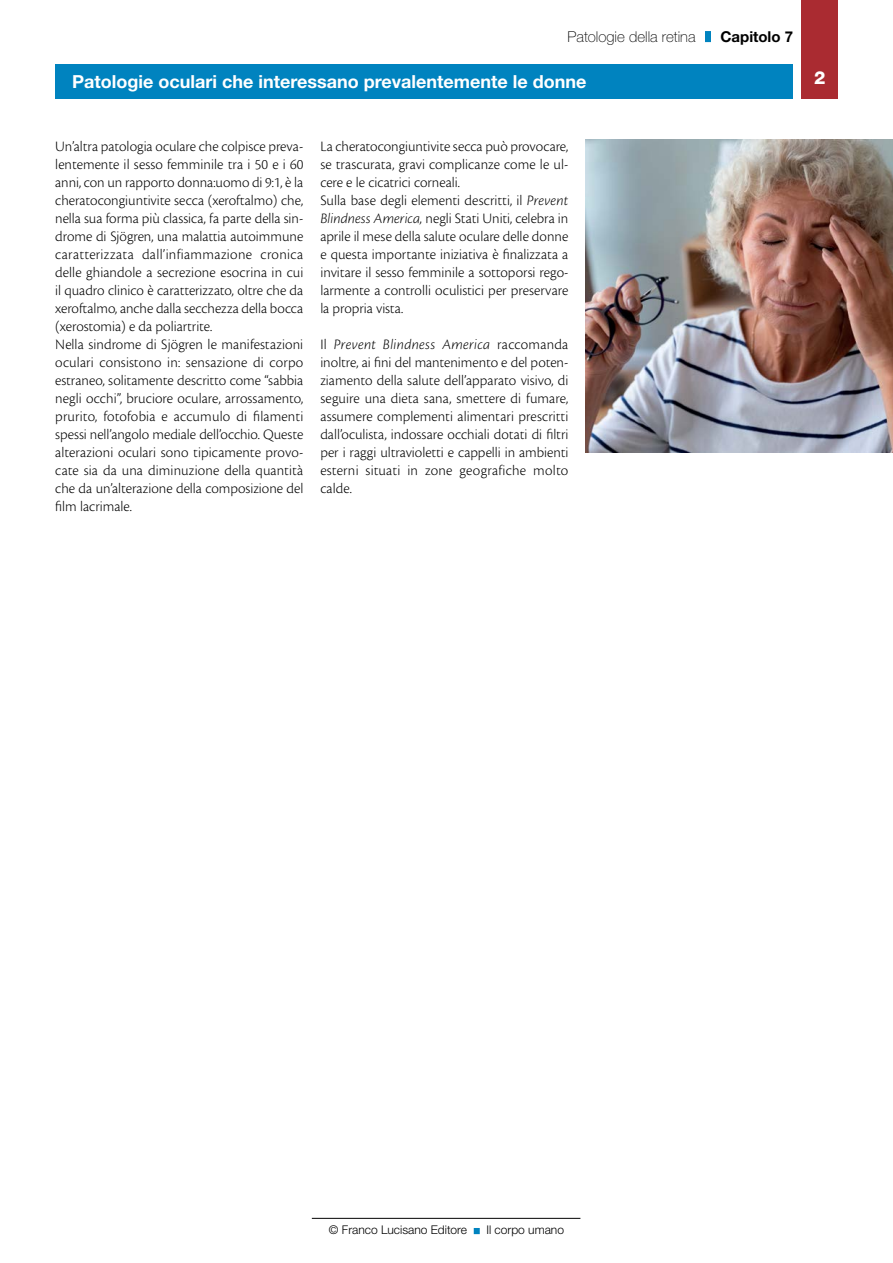
<style>
.page{position:relative;width:893px;height:1263px;background:#fff}
.page>*{position:absolute;margin:0;border:0;box-sizing:border-box;transform-origin:0 0}
.t1{font:700 18px "Helvetica Neue LT Std";color:#fff}
.t2{font:800 18px "Helvetica Neue LT Std";color:#fff}
.t3{font:300 15px/18px "Cronos Pro";color:#000}
.t4{font:100 15px "Helvetica Neue LT Std";color:#000}
.t5{font:700 15px "Helvetica Neue LT Std";color:#000}
.t6{font:300 12px "Helvetica Neue LT Std";color:#000}
.s1{font-style:italic}
</style>
<div class="page">
<div style="left:55px;top:64px;width:738px;height:34px;background:#0083bf"></div>
<div style="left:802px;top:0;width:36px;height:99px;background:#aa2b31"></div>
<div style="left:705px;top:31px;width:6px;height:11px;background:#0083bf"></div>
<svg style="left:474px;top:1228px;width:6px;height:6px"></svg>
<hr style="left:312px;top:1218px;width:268px;height:1px;background:#000">
<img style="left:585px;top:139px;width:308px;height:313px">
<p class="t4" style="left:568px;top:28px;width:129px">Patologie della retina</p>
<p class="t5" style="left:720px;top:27px;width:74px">Capitolo 7</p>
<p class="t1" style="left:72px;top:71px;width:516px">Patologie oculari che interessano prevalentemente le donne</p>
<p class="t3" style="left:55px;top:137px;width:250px">Un’altra patologia oculare che colpisce preva&shy;lentemente il sesso femminile tra i 50 e i 60 anni, con un rapporto donna:uomo di 9:1, è la cheratocongiuntivite secca (xeroftalmo) che, nella sua forma più classica, fa parte della sin&shy;drome di Sjögren, una malattia autoimmune caratterizzata dall’infiammazione cronica delle ghiandole a secrezione esocrina in cui il quadro clinico è caratterizzato, oltre che da xeroftalmo, anche dalla secchezza della bocca (xerostomia) e da poliartrite.<br>Nella sindrome di Sjögren le manifestazioni oculari consistono in: sensazione di corpo estraneo, solitamente descritto come “sabbia negli occhi”, bruciore oculare, arrossamento, prurito, fotofobia e accumulo di filamenti spessi nell’angolo mediale dell’occhio. Queste alterazioni oculari sono tipicamente provo&shy;cate sia da una diminuzione della quantità che da un’alterazione della composizione del film lacrimale.</p>
<p class="t3" style="left:320px;top:137px;width:250px">La cheratocongiuntivite secca può provocare, se trascurata, gravi complicanze come le ul&shy;cere e le cicatrici corneali.<br>Sulla base degli elementi descritti, il <span class="s1">Prevent Blindness America,</span> negli Stati Uniti, celebra in aprile il mese della salute oculare delle donne e questa importante iniziativa è finalizzata a invitare il sesso femminile a sottoporsi rego&shy;larmente a controlli oculistici per preservare la propria vista.</p>
<p class="t3" style="left:320px;top:335px;width:250px;text-align:justify">Il <span class="s1">Prevent Blindness America</span> raccomanda inoltre, ai fini del mantenimento e del poten&shy;ziamento della salute dell’apparato visivo, di seguire una dieta sana, smettere di fumare, assumere complementi alimentari prescritti dall’oculista, indossare occhiali dotati di filtri per i raggi ultravioletti e cappelli in ambienti esterni situati in zone geografiche molto calde.</p>
<p class="t2" style="left:814px;top:67px;width:13px">2</p>
<p class="t6" style="left:329px;top:1222px;width:140px">© Franco Lucisano Editore</p>
<p class="t6" style="left:486px;top:1222px;width:79px">Il corpo umano</p>
</div>
